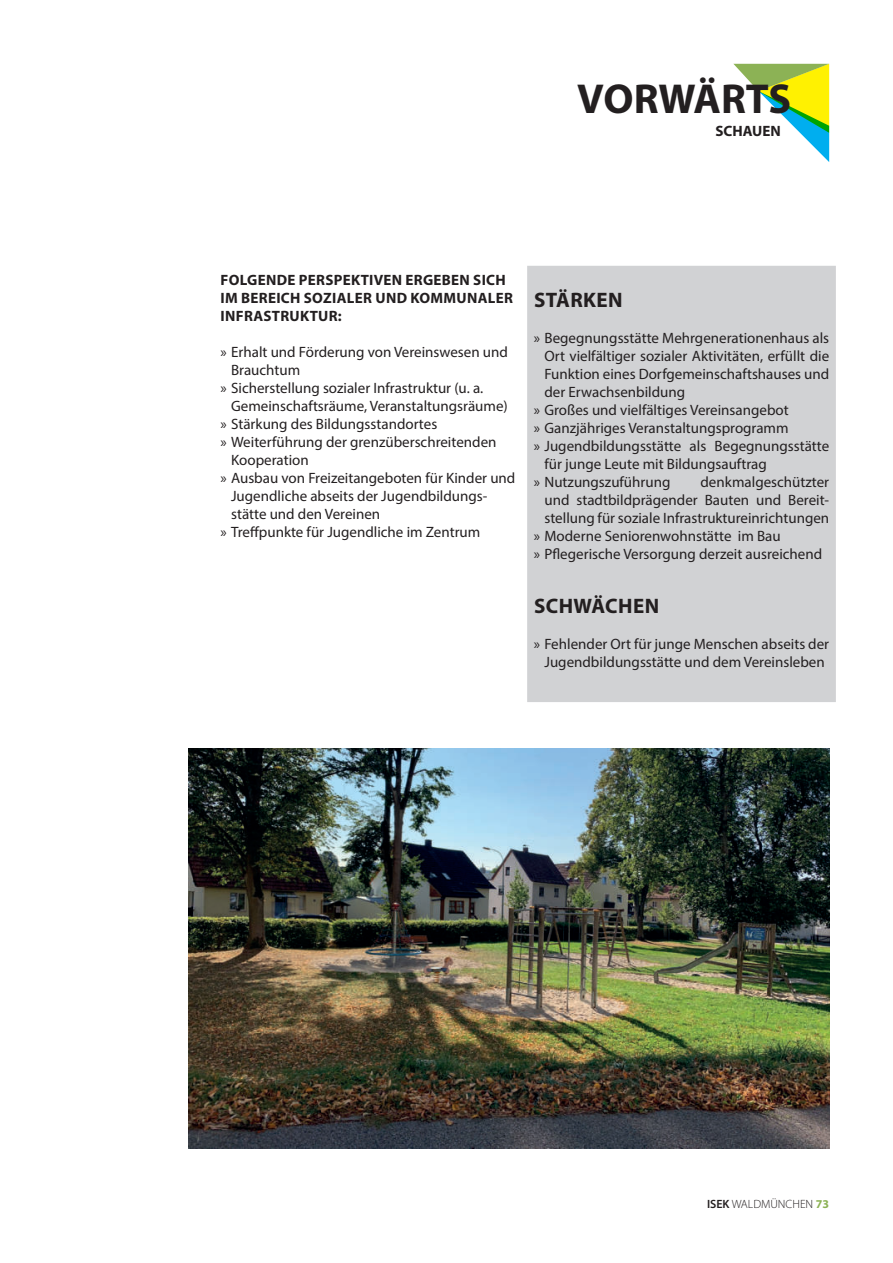
<style>
.page{position:relative;width:893px;height:1263px;background:#fff}
.page>*{position:absolute;margin:0;border:0;box-sizing:border-box;transform-origin:0 0}
.t1{font:700 42px "Myriad Pro";letter-spacing:-.005em;color:#231f20}
.t2{font:700 21px "Myriad Pro";letter-spacing:.02em;color:#231f20}
.t3{font:15px/18px "Myriad Pro";color:#231f20;text-align:center}
.t4{font:700 15px/18px "Myriad Pro";letter-spacing:.02em;color:#231f20}
.t5{font:700 15px "Myriad Pro";color:#231f20}
.t6{font:300 12px "Myriad Pro";color:#231f20}
.s1{font-weight:600}
.s2{font-weight:700;color:#8cb255}
</style>
<div class="page">
<svg style="left:733px;top:64px;width:96px;height:98px"></svg>
<img style="left:188px;top:748px;width:641px;height:400px">
<div style="left:527px;top:266px;width:309px;height:436px;background:#d1d2d4"></div>
<h1 class="t1" style="left:577px;top:74px;width:215px">VORWÄRTS</h1>
<p class="t5" style="left:715px;top:122px;width:67px">SCHAUEN</p>
<p class="t4" style="left:221px;top:271px;width:294px">FOLGENDE PERSPEKTIVEN ERGEBEN SICH<br>IM BEREICH SOZIALER UND KOMMUNALER<br>INFRASTRUKTUR:</p>
<p class="t3" style="left:220px;top:343px;width:289px">» Erhalt und Förderung von Vereinswesen und</p>
<p class="t3" style="left:231px;top:361px;width:71px">Brauchtum</p>
<p class="t3" style="left:220px;top:379px;width:264px">» Sicherstellung sozialer Infrastruktur (u. a.</p>
<p class="t3" style="left:231px;top:397px;width:278px">Gemeinschaftsräume, Veranstaltungsräume)</p>
<p class="t3" style="left:220px;top:415px;width:218px">» Stärkung des Bildungsstandortes</p>
<p class="t3" style="left:220px;top:433px;width:278px">» Weiterführung der grenzüberschreitenden</p>
<p class="t3" style="left:231px;top:451px;width:79px">Kooperation</p>
<p class="t3" style="left:220px;top:469px;width:296px">» Ausbau von Freizeitangeboten für Kinder und</p>
<p class="t3" style="left:231px;top:487px;width:258px">Jugendliche abseits der Jugendbildungs-</p>
<p class="t3" style="left:231px;top:505px;width:151px">stätte und den Vereinen</p>
<p class="t3" style="left:220px;top:523px;width:261px">» Treffpunkte für Jugendliche im Zentrum</p>
<h2 class="t2" style="left:534px;top:289px;width:90px">STÄRKEN</h2>
<p class="t3" style="left:534px;top:330px;width:297px">» Begegnungsstätte Mehrgenerationenhaus als</p>
<p class="t3" style="left:544px;top:348px;width:286px">Ort vielfältiger sozialer Aktivitäten, erfüllt die</p>
<p class="t3" style="left:544px;top:366px;width:286px">Funktion eines Dorfgemeinschaftshauses und</p>
<p class="t3" style="left:544px;top:384px;width:142px">der Erwachsenbildung</p>
<p class="t3" style="left:534px;top:402px;width:256px">» Großes und vielfältiges Vereinsangebot</p>
<p class="t3" style="left:534px;top:420px;width:256px">» Ganzjähriges Veranstaltungsprogramm</p>
<p class="t3" style="left:534px;top:438px;width:297px">» Jugendbildungsstätte als Begegnungsstätte</p>
<p class="t3" style="left:544px;top:456px;width:224px">für junge Leute mit Bildungsauftrag</p>
<p class="t3" style="left:534px;top:474px;width:138px">» Nutzungszuführung</p>
<p class="t3" style="left:700px;top:474px;width:130px">denkmalgeschützter</p>
<p class="t3" style="left:544px;top:492px;width:286px">und stadtbildprägender Bauten und Bereit-</p>
<p class="t3" style="left:544px;top:510px;width:286px">stellung für soziale Infrastruktureinrichtungen</p>
<p class="t3" style="left:534px;top:528px;width:248px">» Moderne Seniorenwohnstätte im Bau</p>
<p class="t3" style="left:534px;top:546px;width:290px">» Pflegerische Versorgung derzeit ausreichend</p>
<h2 class="t2" style="left:534px;top:595px;width:127px">SCHWÄCHEN</h2>
<p class="t3" style="left:534px;top:636px;width:297px">» Fehlender Ort für junge Menschen abseits der<br>Jugendbildungsstätte und dem Vereins leben</p>
<p class="t6" style="left:707px;top:1198px;width:124px"><span class="s1">ISEK</span> WALDMÜNCHEN <span class="s2">73</span></p>
</div>
